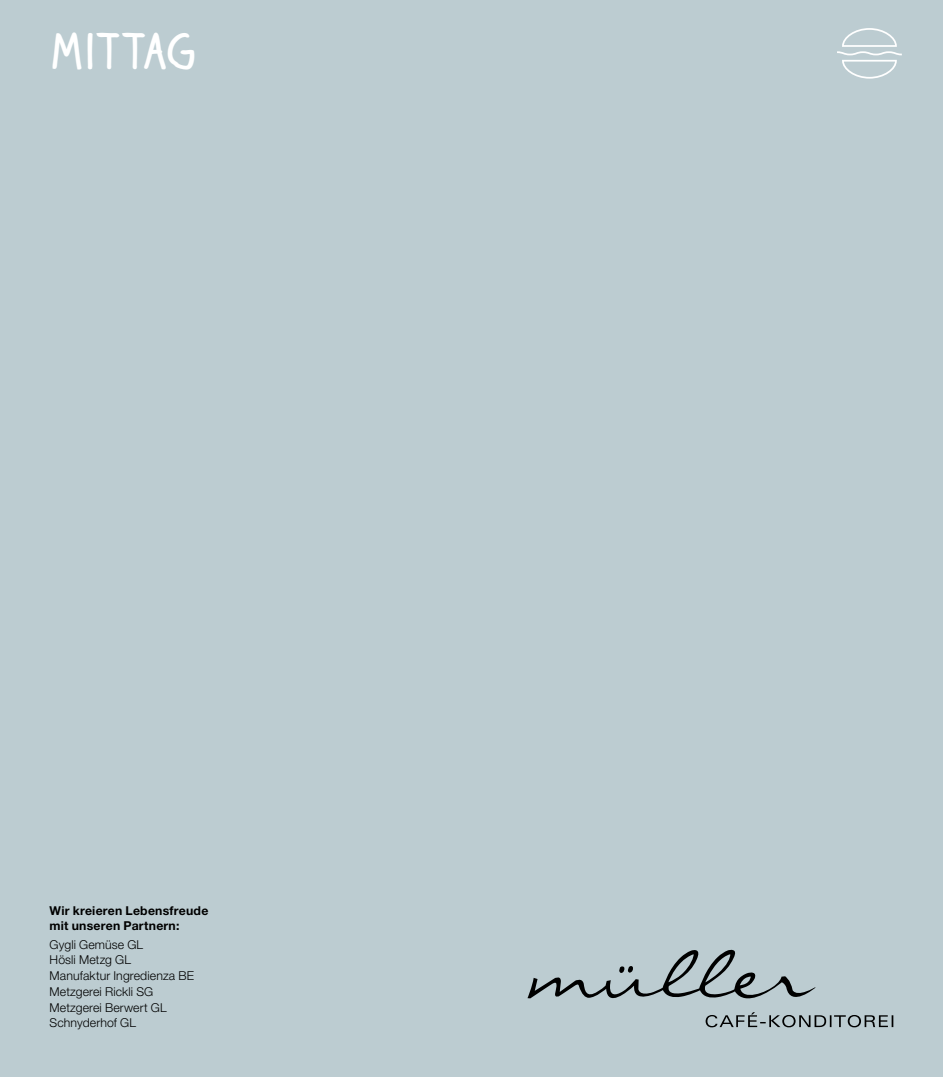
<style>
.page{position:relative;width:943px;height:1077px;background:#fff}
.page>*{position:absolute;margin:0;border:0;box-sizing:border-box;transform-origin:0 0}
.t1{font:700 47.25px "Claire Hand";letter-spacing:.02em;color:#fff}
.Legende{font:300 12.25px/15.8px "Helvetica Neue LT Std";letter-spacing:.01em;color:#000}
.Legende-2{font:700 12.25px/15.8px "Helvetica Neue LT Std";letter-spacing:.02em;color:#000}
</style>
<div class="page">
<div style="left:0;top:0;width:943px;height:1076px;background:#bcccd1"></div>
<svg style="left:527px;top:949px;width:366px;height:78px"></svg>
<svg style="left:837px;top:28px;width:65px;height:51px"></svg>
<p class="t1" style="left:50px;top:18px;width:148px">Mittag</p>
<p class="Legende-2" style="left:50px;top:902px;width:160px">Wir kreieren Lebensfreude mit unseren Partnern:</p>
<p class="Legende" style="left:50px;top:936px;width:146px">Gygli Gemüse GL<br>Hösli Metzg GL<br>Manufaktur Ingredienza BE<br>Metzgerei Rickli SG<br>Metzgerei Berwert GL<br>Schnyderhof GL</p>
</div>
